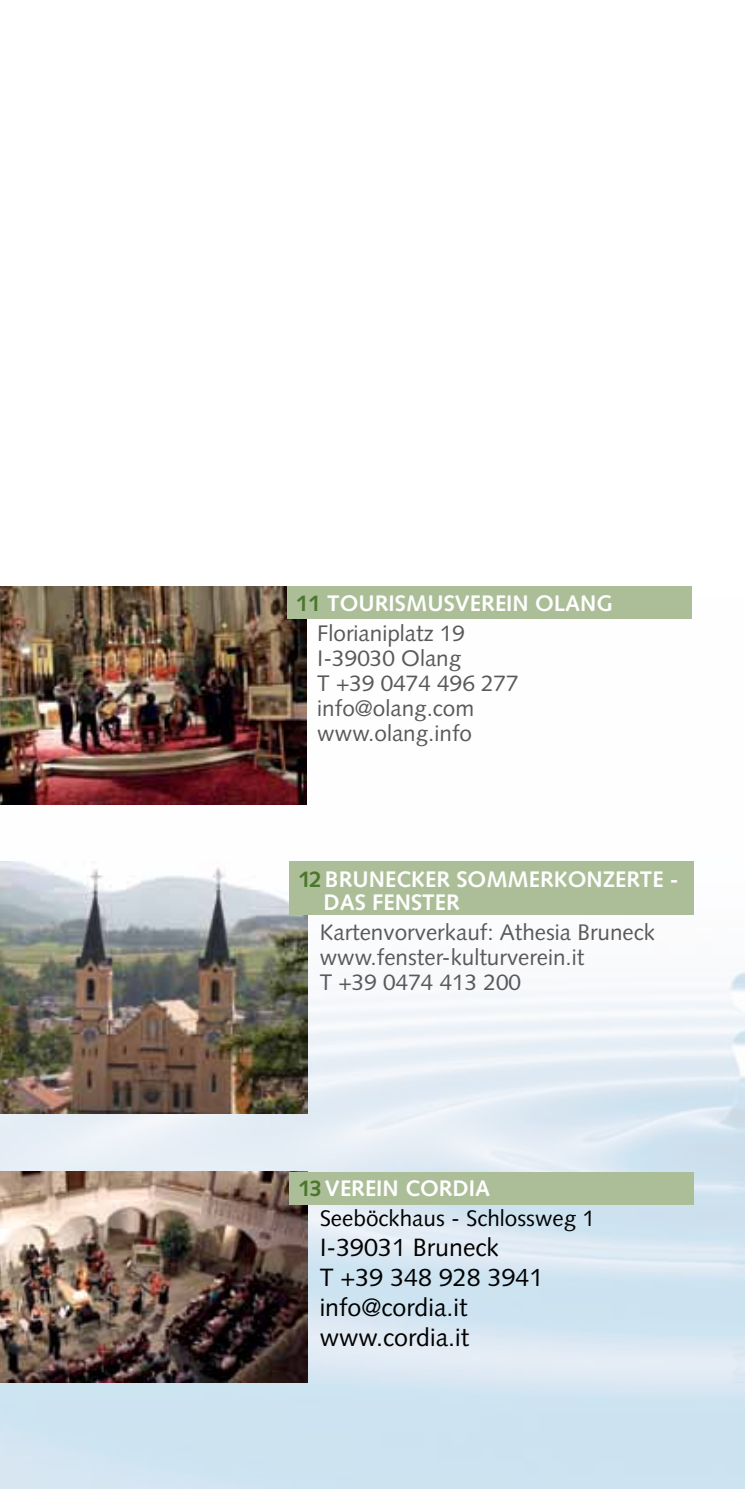
<style>
.page{position:relative;width:745px;height:1489px;background:#fff}
.page>*{position:absolute;margin:0;border:0;box-sizing:border-box;transform-origin:0 0}
.t1{font:25px/30px "Syntax";color:#000}
.t2{font:22.5px/25px "Syntax";color:#58595b}
.t3{font:700 22.5px/22.5px "Syntax";color:#fff}
.t4{font:22.5px/30px "Syntax";color:#000}
.s1{color:#4c762c}
.s2{font-weight:700;color:#4c762c}
.s3{font-weight:700;color:#fff}
</style>
<div class="page">
<img style="left:0;top:598px;width:744px;height:890px">
<img style="left:0;top:586px;width:306px;height:218px">
<div style="left:287px;top:586px;width:404px;height:33px;background:#abbe98"></div>
<img style="left:0;top:861px;width:307px;height:252px">
<div style="left:289px;top:861px;width:404px;height:53px;background:#abbe98"></div>
<img style="left:0;top:1171px;width:307px;height:211px">
<div style="left:289px;top:1171px;width:404px;height:33px;background:#abbe98"></div>
<p class="t3" style="left:296px;top:592px;width:46px"><span class="s1">11</span> TOURIS</p>
<p class="t3" style="left:406px;top:592px;width:75px">MUSVEREI</p>
<p class="t3" style="left:512px;top:592px;width:39px">N OLA</p>
<p class="t3" style="left:579px;top:592px;width:34px">NG</p>
<p class="t2" style="left:317px;top:621px;width:203px">Florianiplatz 19<br>I-39030 Olang<br>T +39 0474 496 277 info@olang.com www.olang.info</p>
<p class="t3" style="left:323px;top:868px;width:356px;text-indent:-25px"><span class="s1">12</span> BRUN ECKER SOMMERKONZERTE -<br>DAS FENSTER</p>
<p class="t2" style="left:319px;top:919px;width:337px">Kartenvorverkauf: Athesia Bruneck www.fenster-kulturverein.it<br>T +39 0474 413 200</p>
<p class="t4" style="left:319px;top:1172px;width:277px;text-indent:-21px"><span class="s2">13</span> <span class="s3">VEREIN CORDIA<br></span>Seeböckhaus - Schlossweg 1</p>
<p class="t1" style="left:319px;top:1231px;width:225px">I-39031 Bruneck<br>T +39 348 928 3941 info@cordia.it www.cordia.it</p>
</div>
